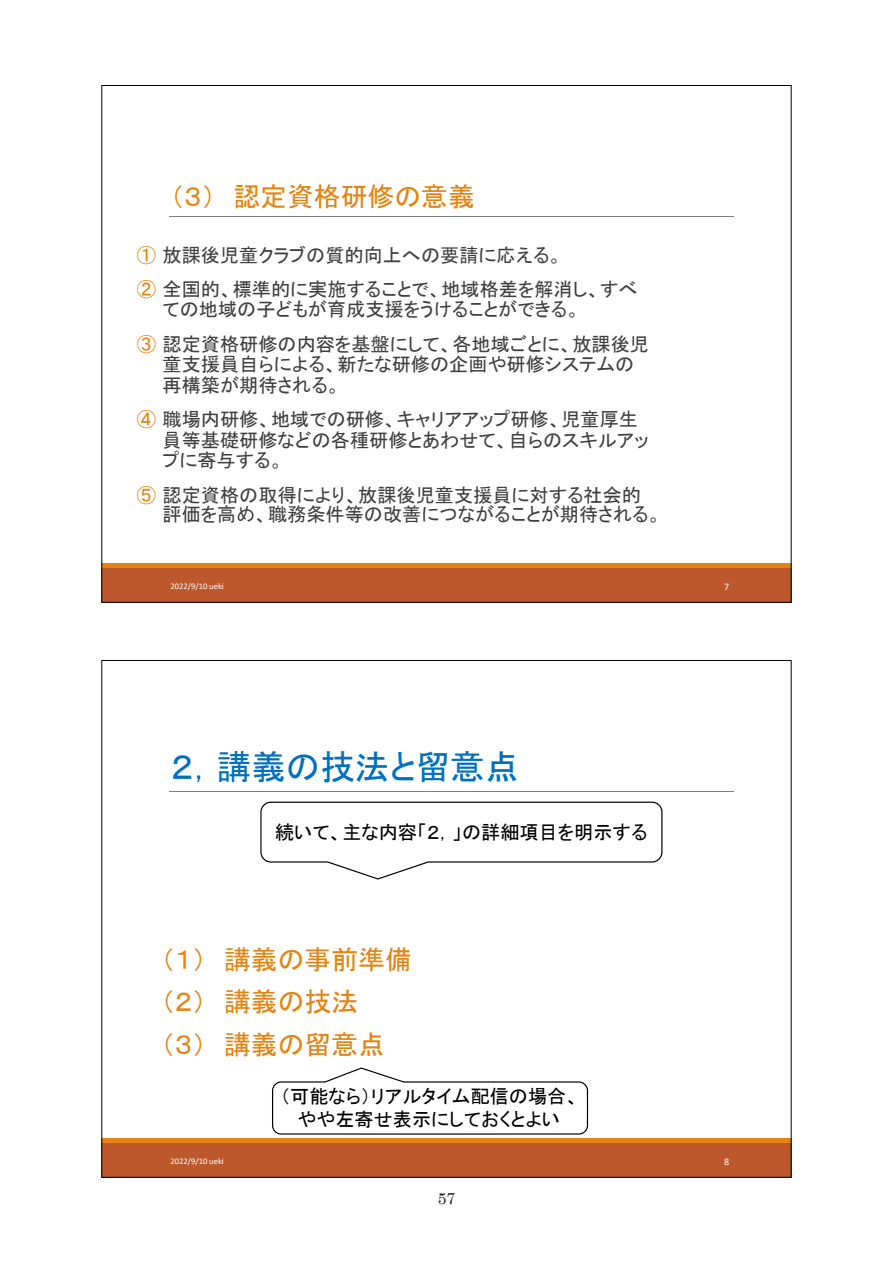
<style>
.page{position:relative;width:893px;height:1263px;background:#fff}
.page>*{position:absolute;margin:0;border:0;box-sizing:border-box;transform-origin:0 0}
.t1{font:34.5px "MS P Gothic";color:#0070c0}
.t2{font:26.85px/42.5px "MS P Gothic";color:#e48412}
.t3{font:19.2px/20.7px "MS P Gothic";color:#404040}
.t4{font:19.2px/23.1px "MS P Gothic";color:#000;text-align:center}
.t5{font:15.75px "Century";color:#231f20}
.t6{font:10.05px "Calibri";color:#fff}
.t7{font:8.55px "Calibri";color:#fff}
.s1{color:#e48412}
</style>
<div class="page">
<div style="left:101px;top:568px;width:691px;height:35px;background:#bd582c"></div>
<div style="left:101px;top:563px;width:691px;height:5px;background:#e48312"></div>
<hr style="left:169px;top:216px;width:564px;height:1px;background:#7f7f7f">
<div style="left:101px;top:1143px;width:691px;height:35px;background:#bd582c"></div>
<div style="left:101px;top:1138px;width:691px;height:5px;background:#e48312"></div>
<hr style="left:169px;top:791px;width:564px;height:1px;background:#7f7f7f">
<svg style="left:260px;top:802px;width:402px;height:77px"></svg>
<svg style="left:272px;top:1067px;width:316px;height:68px"></svg>
<h2 class="t2" style="left:170px;top:175px;width:306px">（３） 認定資格研修の意義</h2>
<p class="t3" style="left:137px;top:238px;width:503px;line-height:34px"><span class="s1">①</span> 放課後児童クラブの質的向上への要請に応える。<br><span class="s1">②</span> 全国的、標準的に実施することで、地域格差を解消し、すべ</p>
<p class="t3" style="left:137px;top:292px;width:514px;line-height:34.2px;text-indent:26px">ての地域の子どもが育成支援をうけることができる。<br><span class="s1">③</span> 認定資格研修の内容を基盤にして、各地域ごとに、放課後児</p>
<p class="t3" style="left:163px;top:354px;width:473px">童支援員自らによる、新たな研修の企画や研修システムの再構築が期待される。</p>
<p class="t3" style="left:163px;top:409px;width:487px;text-indent:-26px"><span class="s1">④</span> 職場内研修、地域での研修、キャリアアップ研修、児童厚生員等基礎研修などの各種研修とあわせて、自らのスキルアップに寄与する。</p>
<p class="t3" style="left:163px;top:485px;width:500px;line-height:19.2px;text-indent:-26px"><span class="s1">⑤</span> 認定資格の取得により、放課後児童支援員に対する社会的評価を高め、職務条件等の改善につながることが期待される。</p>
<p class="t7" style="left:170px;top:581px;width:55px">2022/9/10 ueki</p>
<p class="t6" style="left:724px;top:579px;width:7px">7</p>
<h1 class="t1" style="left:170px;top:750px;width:350px">２，講義の技法と留意点</h1>
<p class="t4" style="left:275px;top:820px;width:374px">続いて、主な内容「２，」の詳細項目を明示する</p>
<h2 class="t2" style="left:161px;top:938px;width:252px">（１） 講義の事前準備（２） 講義の技法<br>（３） 講義の留意点</h2>
<p class="t7" style="left:170px;top:1155px;width:55px">2022/9/10 ueki</p>
<p class="t4" style="left:281px;top:1085px;width:300px">（可能なら）リアルタイム配信の場合、やや左寄せ表示にしておくとよい</p>
<p class="t5" style="left:438px;top:1185px;width:19px">57</p>
<p class="t6" style="left:724px;top:1154px;width:7px">8</p>
</div>
